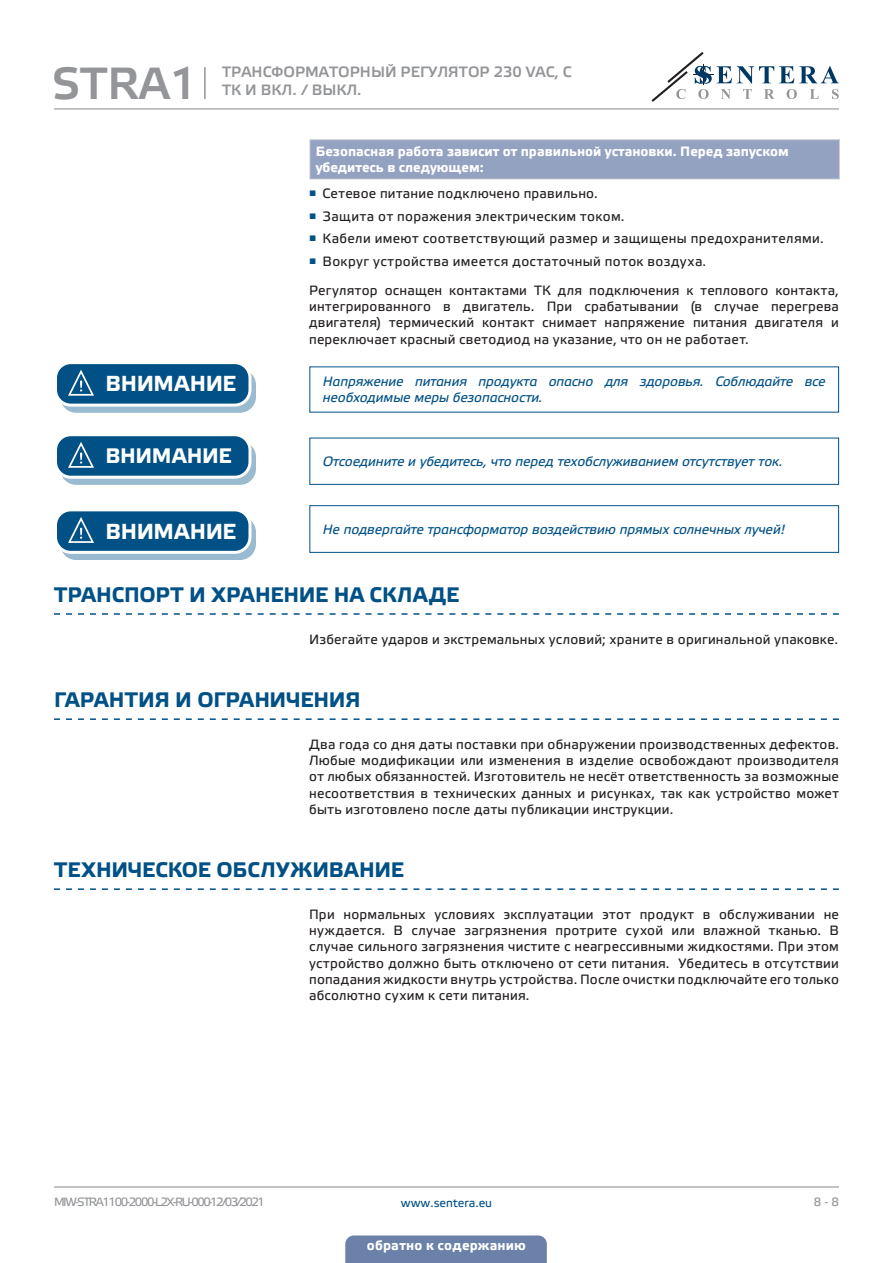
<style>
.page{position:relative;width:893px;height:1263px;background:#fff}
.page>*{position:absolute;margin:0;border:0;box-sizing:border-box;transform-origin:0 0}
.t1{font:45px "Etelka Medium Pro";color:#939598}
.t2{font:700 21.75px "Etelka Text Pro";letter-spacing:-.02em;color:#fff}
.t3{font:700 21px "Etelka Text Pro";color:#015186}
.t4{font:700 21px "Etelka Text Pro";letter-spacing:-.02em;color:#fff}
.t5{font:15px "Etelka Medium Pro";color:#939598}
.body{font:13.5px/16.2px "Etelka Text Pro";letter-spacing:.025em;color:#231f20;text-align:justify}
.Attention_text{font:italic 13.5px/16.2px "Etelka Text Pro";letter-spacing:-.01em;color:#015186}
.Table_main_heading{font:700 13.5px/16.2px "Etelka Text Pro";color:#fff}
.t6{font:12px "Etelka Text Pro";letter-spacing:-.12em;color:#939598}
.t7{font:12px "Etelka Text Pro";color:#015186}
</style>
<div class="page">
<hr style="left:54px;top:108px;width:785px;height:1px;background:#939598">
<hr style="left:54px;top:1186px;width:785px;height:1px;background:#939598">
<svg style="left:651px;top:52px;width:188px;height:50px"></svg>
<div style="left:345px;top:1235px;width:202px;height:28px;background:#6c81aa"></div>
<hr style="left:204px;top:67px;width:2px;height:32px;background:#939598">
<div style="left:310px;top:140px;width:529px;height:39px;background:#94a2c2"></div>
<hr style="left:309px;top:140px;width:1px;height:39px;background:#dcdddf">
<hr style="left:309px;top:139px;width:531px;height:1px;background:#dcdddf">
<hr style="left:309px;top:179px;width:531px;height:1px;background:#dcdddf">
<hr style="left:839px;top:140px;width:1px;height:39px;background:#d1d2d4">
<div style="left:61px;top:370px;width:194px;height:42px;background:#9abacf;border-radius:15px"></div>
<div style="left:60px;top:369px;width:196px;height:44px;border:1px solid #015186;border-radius:15px"></div>
<div style="left:56px;top:363px;width:194px;height:42px;background:#015186;border-radius:15px"></div>
<div style="left:54px;top:361px;width:197px;height:46px;border:3px solid #fff;border-radius:15px"></div>
<svg style="left:67px;top:369px;width:39px;height:44px"></svg>
<svg style="left:54px;top:613px;width:785px;height:2px"></svg>
<svg style="left:54px;top:718px;width:785px;height:2px"></svg>
<svg style="left:54px;top:888px;width:785px;height:2px"></svg>
<div style="left:61px;top:442px;width:194px;height:42px;background:#9abacf;border-radius:15px"></div>
<div style="left:60px;top:441px;width:196px;height:44px;border:1px solid #015186;border-radius:15px"></div>
<div style="left:56px;top:435px;width:194px;height:42px;background:#015186;border-radius:15px"></div>
<div style="left:54px;top:433px;width:197px;height:46px;border:3px solid #fff;border-radius:15px"></div>
<svg style="left:67px;top:442px;width:39px;height:43px"></svg>
<div style="left:309px;top:438px;width:530px;height:47px;border:1px solid #015186"></div>
<div style="left:61px;top:517px;width:194px;height:42px;background:#9abacf;border-radius:15px"></div>
<div style="left:60px;top:516px;width:196px;height:44px;border:1px solid #015186;border-radius:15px"></div>
<div style="left:56px;top:510px;width:194px;height:42px;background:#015186;border-radius:15px"></div>
<div style="left:54px;top:508px;width:197px;height:46px;border:3px solid #fff;border-radius:15px"></div>
<svg style="left:67px;top:517px;width:39px;height:43px"></svg>
<div style="left:309px;top:505px;width:530px;height:48px;border:1px solid #015186"></div>
<h1 class="t1" style="left:52px;top:55px;width:148px">STRA1</h1>
<p class="t5" style="left:222px;top:62px;width:351px">ТРАНСФОРМАТОРНЫЙ РЕГУЛЯТОР 230 VAC, С</p>
<p class="t5" style="left:222px;top:80px;width:141px">TК И ВКЛ. / ВЫКЛ.</p>
<p class="Table_main_heading" style="left:316px;top:144px;width:475px">Безопасная работа зависит от правильной установки. Перед запуском убедитесь в следующем:</p>
<p class="body" style="left:309px;top:186px;width:290px"><sup>■</sup> Сетевое питание подключено правильно.</p>
<p class="body" style="left:309px;top:209px;width:317px"><sup>■</sup> Защита от поражения электрическим током.</p>
<p class="body" style="left:309px;top:232px;width:516px"><sup>■</sup> Кабели имеют соответствующий размер и защищены предохранителями.</p>
<p class="body" style="left:309px;top:254px;width:399px"><sup>■</sup> Вокруг устройства имеется достаточный поток воздуха.</p>
<p class="body" style="left:309px;top:283px;width:531px">Регулятор оснащен контактами ТК для подключения к теплового контакта, интегрированного в двигатель. При срабатывании (в случае перегрева двигателя) термический контакт снимает напряжение питания двигателя и переключает красный светодиод на указание, что он не работает.</p>
<p class="t2" style="left:105px;top:372px;width:132px">ВНИМАНИЕ</p>
<p class="Attention_text" style="left:323px;top:374px;width:504px">Напряжение питания продукта опасно для здоровья. Соблюдайте все необходимые меры безопасности.</p>
<p class="t4" style="left:105px;top:444px;width:128px">ВНИМАНИЕ</p>
<p class="Attention_text" style="left:323px;top:454px;width:461px">Отсоедините и убедитесь, что перед техобслуживанием отсутствует ток.</p>
<p class="t2" style="left:105px;top:519px;width:132px">ВНИМАНИЕ</p>
<p class="Attention_text" style="left:323px;top:522px;width:464px">Не подвергайте трансформатор воздействию прямых солнечных лучей!</p>
<p class="t3" style="left:54px;top:583px;width:407px">ТРАНСПОРТ И ХРАНЕНИЕ НА СКЛАДЕ</p>
<p class="body" style="left:309px;top:632px;width:530px">Избегайте ударов и экстремальных условий; храните в оригинальной упаковке.</p>
<p class="t3" style="left:54px;top:688px;width:308px">ГАРАНТИЯ И ОГРАНИЧЕНИЯ</p>
<p class="body" style="left:309px;top:737px;width:531px">Два года со дня даты поставки при обнаружении производственных дефектов.<br>Любые модификации или изменения в изделие освобождают производителя от любых обязанностей. Изготовитель не несёт ответственность за возможные несоответствия в технических данных и рисунках, так как устройство может быть изготовлено после даты публикации инструкции.</p>
<p class="t3" style="left:54px;top:858px;width:351px">ТЕХНИЧЕСКОЕ ОБСЛУЖИВАНИЕ</p>
<p class="body" style="left:309px;top:907px;width:531px">При нормальных условиях эксплуатации этот продукт в обслуживании не нуждается. В случае загрязнения протрите сухой или влажной тканью. В случае сильного загрязнения чистите с неагрессивными жидкостями. При этом устройство должно быть отключено от сети питания. Убедитесь в отсутствии попадания жидкости внутрь устройства. После очистки подключайте его только абсолютно сухим к сети питания.</p>
<p class="t6" style="left:54px;top:1195px;width:213px">MIW-STRA1100-2000-L2X-RU-000 -12 / 03 / 2021</p>
<p class="t7" style="left:401px;top:1196px;width:93px">www.sentera.eu</p>
<p class="t6" style="left:814px;top:1195px;width:27px">8 - 8</p>
<p class="Table_main_heading" style="left:367px;top:1238px;width:161px">обратно к содержанию</p>
</div>
